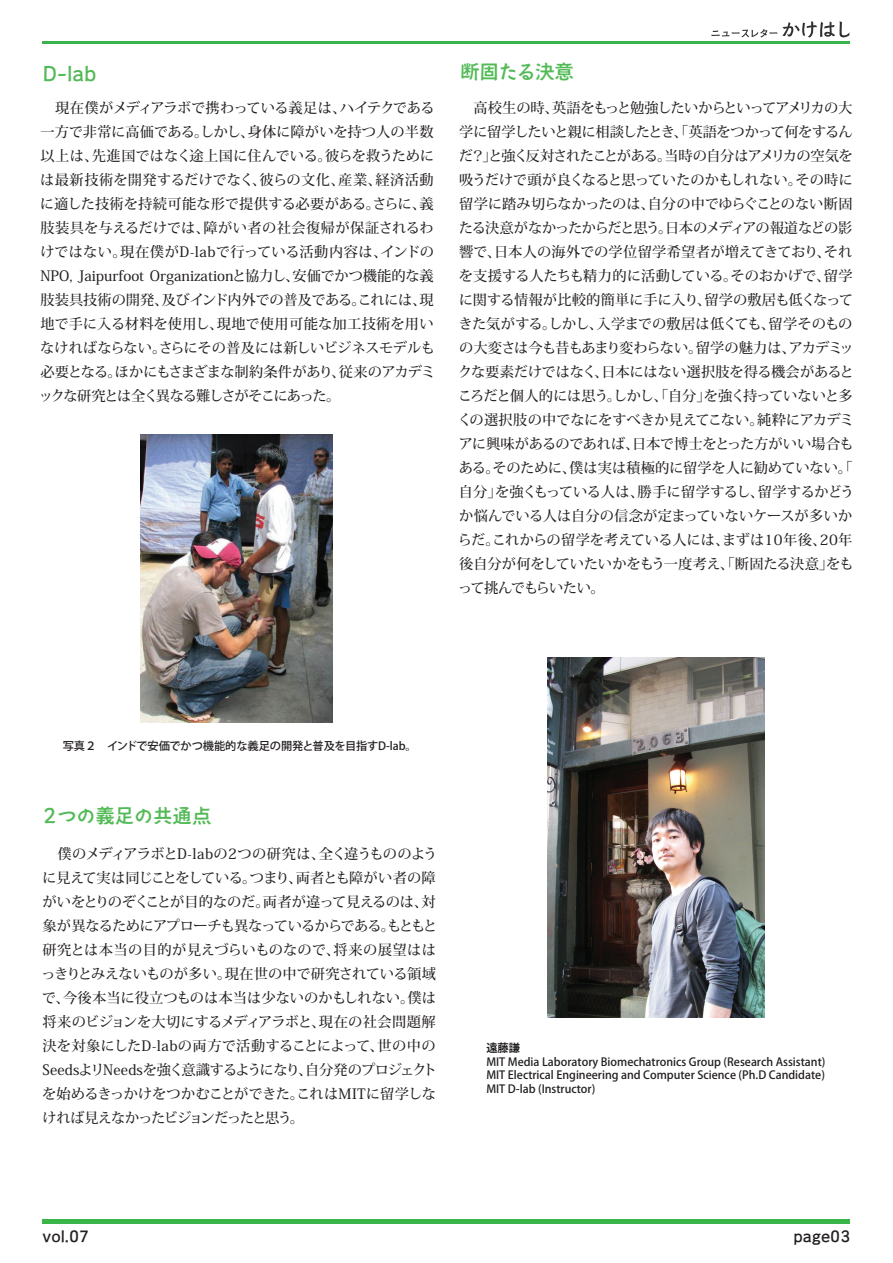
<style>
.page{position:relative;width:893px;height:1263px;background:#fff}
.page>*{position:absolute;margin:0;border:0;box-sizing:border-box;transform-origin:0 0}
.t1{font:19.5px "Aralet Std DB";letter-spacing:-.02em;color:#52ba56}
.t2{font:15px "Aralet Std DB";color:#231f20}
.t3{font:500 14.25px/24px "Koz Min Pro";letter-spacing:-.02em;color:#231f20}
.t4{font:500 11.25px/13.5px "Koz Go Pro";color:#231f20;text-align:justify}
.t5{font:700 11.25px "Koz Go Pro";color:#231f20}
</style>
<div class="page">
<div style="left:43px;top:1219px;width:807px;height:5px;background:#3ab54a"></div>
<img style="left:548px;top:657px;width:216px;height:360px">
<img style="left:140px;top:434px;width:193px;height:288px">
<hr style="left:43px;top:41px;width:807px;height:3px;background:#39b44b">
<svg style="left:711px;top:21px;width:138px;height:16px"></svg>
<h1 class="t1" style="left:43px;top:60px;width:55px">D-lab</h1>
<p class="t3" style="left:39px;top:95px;width:398px;text-align:justify">　現在僕がメディアラボで携わっている義足は、ハイテクである一方で非常に高価である。しかし、身体に障がいを持つ人の半数以上は、先進国ではなく途上国に住んでいる。彼らを救うためには最新技術を開発するだけでなく、彼らの文化、産業、経済活動に適した技術を持続可能な形で提供する必要がある。さらに、義肢装具を与えるだけでは、障がい者の社会復帰が保証されるわけではない。現在僕がD-labで行っている活動内容は、インドのNPO, Jaipurfoot Organizationと協力し、安価でかつ機能的な義肢装具技術の開発、及びインド内外での普及である。これには、現地で手に入る材料を使用し、現地で使用可能な加工技術を用いなければならない。さらにその普及には新しいビジネスモデルも必要となる。ほかにもさまざまな制約条件があり、従来のアカデミックな研究とは全く異なる難しさがそこにあった。</p>
<h1 class="t1" style="left:460px;top:58px;width:115px">断固たる決意</h1>
<p class="t3" style="left:458px;top:95px;width:398px">　高校生の時、英語をもっと勉強したいからといってアメリカの大学に留学したいと親に相談したとき、「英語をつかって何をするんだ？」と強く反対されたことがある。当時の自分はアメリカの空気を吸うだけで頭が良くなると思っていたのかもしれない。その時に留学に踏み切らなかったのは、自分の中でゆらぐことのない断固たる決意がなかったからだと思う。日本のメディアの報道などの影響で、日本人の海外での学位留学希望者が増えてきており、それを支援する人たちも精力的に活動している。そのおかげで、留学に関する情報が比較的簡単に手に入り、留学の敷居も低くなってきた気がする。しかし、入学までの敷居は低くても、留学そのものの大変さは今も昔もあまり変わらない。留学の魅力は、アカデミックな要素だけではなく、日本にはない選択肢を得る機会があるところだと個人的には思う。しかし、「自分」を強く持っていないと多くの選択肢の中でなにをすべきか見えてこない。純粋にアカデミアに興味があるのであれば、日本で博士をとった方がいい場合もある。そのために、僕は実は積極的に留学を人に勧めていない。「自分」を強くもっている人は、勝手に留学するし、留学するかどうか悩んでいる人は自分の信念が定まっていないケースが多いからだ。これからの留学を考えている人には、まずは10年後、20年後自分が何をしていたいかをもう一度考え、「断固たる決意」をもって挑んでもらいたい。</p>
<p class="t4" style="left:63px;top:740px;width:356px">写真２　インドで安価でかつ機能的な義足の開発と普及を目指すD-lab。</p>
<h1 class="t1" style="left:40px;top:803px;width:173px">２つの義足の共通点</h1>
<p class="t3" style="left:42px;top:841px;width:397px">　僕のメディアラボとD-labの2つの研究は、全く違うもののように見えて実は同じことをしている。つまり、両者とも障がい者の障がいをとりのぞくことが目的なのだ。両者が違って見えるのは、対象が異なるためにアプローチも異なっているからである。もともと研究とは本当の目的が見えづらいものなので、将来の展望ははっきりとみえないものが多い。現在世の中で研究されている領域で、今後本当に役立つものは本当は少ないのかもしれない。僕は将来のビジョンを大切にするメディアラボと、現在の社会問題解決を対象にしたD-labの両方で活動することによって、世の中のSeedsよリNeedsを強く意識するようになり、自分発のプロジェクトを始めるきっかけをつかむことができた。これはMITに留学しなければ見えなかったビジョンだったと思う。</p>
<p class="t5" style="left:486px;top:1041px;width:35px">遠藤謙</p>
<p class="t4" style="left:486px;top:1055px;width:341px">MIT Media Laboratory Biomechatronics Group (Research Assistant)<br>MIT Electrical Engineering and Computer Science (Ph.D Candidate)<br>MIT D-lab (Instructor)</p>
<p class="t2" style="left:43px;top:1226px;width:48px">vol.07</p>
<p class="t2" style="left:793px;top:1226px;width:58px">page03</p>
</div>
